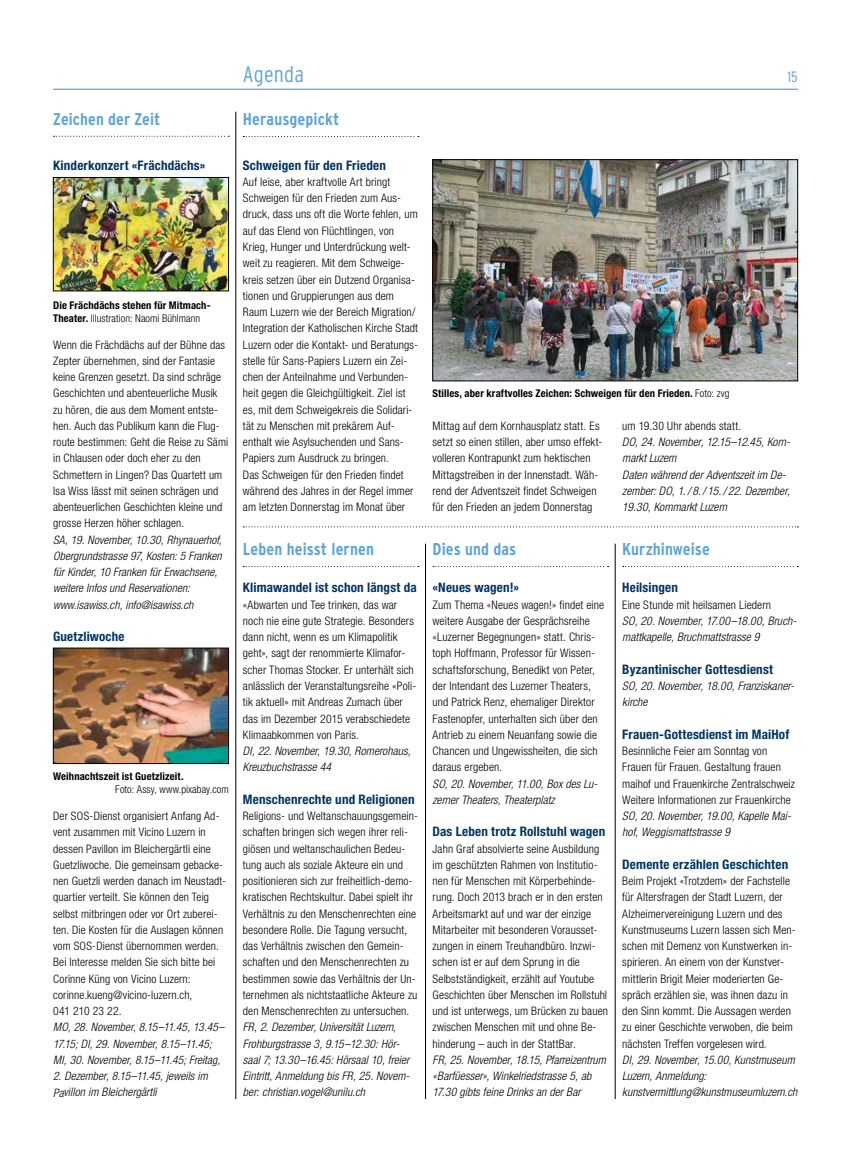
<style>
.page{position:relative;width:851px;height:1170px;background:#fff}
.page>*{position:absolute;margin:0;border:0;box-sizing:border-box;transform-origin:0 0}
.t1{font:300 condensed 22.5px "Interstate";letter-spacing:.01em;color:#60a4d7}
.t2{font:700 condensed 17.12px "Interstate";letter-spacing:.005em;color:#60a4d7}
.t3{font:700 condensed 17px "Interstate";color:#60a4d7}
.t4{font:300 condensed 15px "Interstate";color:#60a4d7}
.t5{font:700 condensed 13.12px "Helvetica Neue LT Std";letter-spacing:.015em;color:#003564}
.t6{font:700 condensed 13px "Helvetica Neue LT Std";letter-spacing:.015em;color:#003564}
.t7{font:300 condensed 11.75px/16.2px "Helvetica Neue LT Std";letter-spacing:.01em;color:#000}
.t8{font:italic 300 condensed 11.75px/16.2px "Helvetica Neue LT Std";letter-spacing:.01em;color:#000}
.t9{font:300 condensed 11.62px/16.2px "Helvetica Neue LT Std";letter-spacing:.01em;color:#000}
.t10{font:italic 300 condensed 11.62px/16.2px "Helvetica Neue LT Std";letter-spacing:.01em;color:#000}
.t11{font:700 condensed 10.62px/12.8px "Helvetica Neue LT Std";letter-spacing:.01em;color:#000}
.t12{font:300 condensed 10.62px "Helvetica Neue LT Std";letter-spacing:.01em;color:#000}
.s1{font-weight:300}
.s2{font-size:11.62px}
</style>
<div class="page">
<hr style="left:53px;top:89px;width:744px;height:1px;background:#60a4d7">
<svg style="left:243px;top:526px;width:555px;height:1px"></svg>
<svg style="left:433px;top:566px;width:175px;height:1px"></svg>
<svg style="left:54px;top:136px;width:175px;height:1px"></svg>
<svg style="left:622px;top:566px;width:176px;height:1px"></svg>
<svg style="left:243px;top:566px;width:176px;height:1px"></svg>
<hr style="left:615px;top:543px;width:1px;height:555px;background:#000">
<hr style="left:425px;top:543px;width:1px;height:555px;background:#000">
<hr style="left:235px;top:112px;width:1px;height:986px;background:#000">
<svg style="left:243px;top:136px;width:176px;height:1px"></svg>
<img style="left:434px;top:161px;width:361px;height:218px">
<div style="left:432px;top:159px;width:365px;height:222px;border:1px solid #000"></div>
<img style="left:55px;top:179px;width:172px;height:110px">
<div style="left:53px;top:177px;width:176px;height:114px;border:1px solid #000"></div>
<img style="left:55px;top:650px;width:172px;height:111px">
<div style="left:53px;top:648px;width:176px;height:115px;border:1px solid #000"></div>
<h3 class="t3" style="left:53px;top:110px;width:109px">Zeichen der Zeit</h3>
<p class="t5" style="left:53px;top:157px;width:154px">Kinderkonzert «Frächdächs»</p>
<p class="t11" style="left:53px;top:298px;width:159px">Die Frächdächs stehen für Mitmach-<br>Theater. <span class="s1">Illustration: Naomi Bühlmann</span></p>
<p class="t9" style="left:53px;top:336px;width:176px">Wenn die Frächdächs auf der Bühne das Zepter übernehmen, sind der Fantasie keine Grenzen gesetzt. Da sind schräge Geschichten und abenteuerliche Musik zu hören, die aus dem Moment entste&shy;hen. Auch das Publikum kann die Flug&shy;route bestimmen: Geht die Reise zu Sämi in Chlausen oder doch eher zu den Schmettern in Lingen? Das Quartett um Isa Wiss lässt mit seinen schrägen und abenteuerlichen Geschichten kleine und grosse Herzen höher schlagen.</p>
<p class="t10" style="left:53px;top:531px;width:170px">SA, 19. November, 10.30, Rhynauerhof, Obergrundstrasse 97, Kosten: 5 Franken für Kinder, 10 Franken für Erwachsene, weitere Infos und Reservationen: www.isawiss.ch, info@isawiss.ch</p>
<p class="t6" style="left:53px;top:628px;width:73px">Guetzliwoche</p>
<p class="t11" style="left:53px;top:770px;width:132px">Weihnachtszeit ist Guetzlizeit.</p>
<p class="t12" style="left:115px;top:783px;width:115px">Foto: Assy, www.pixabay.com</p>
<p class="t9" style="left:53px;top:807px;width:174px">Der SOS-Dienst organisiert Anfang Ad&shy;vent zusammen mit Vicino Luzern in dessen Pavillon im Bleichergärtli eine Guetzliwoche. Die gemeinsam gebacke&shy;nen Guetzli werden danach im Neustadt&shy;quartier verteilt. Sie können den Teig selbst mitbringen oder vor Ort zuberei&shy;ten. Die Kosten für die Auslagen können vom SOS-Dienst übernommen werden.<br>Bei Interesse melden Sie sich bitte bei Corinne Küng von Vicino Luzern: corinne.kueng@vicino-luzern.ch,<br>041 210 23 22.</p>
<p class="t10" style="left:53px;top:1019px;width:173px">MO, 28. November, 8.15–11.45, 13.45–<br>17.15; DI, 29. November, 8.15–11.45;<br>MI, 30. November, 8.15–11.45; Freitag,</p>
<p class="t10" style="left:53px;top:1068px;width:156px">2. Dezember, 8.15–11.45, jeweils im</p>
<p class="t8" style="left:53px;top:1084px;width:105px"><span class="s2">Pa</span>villon im Bleichergärtli</p>
<h1 class="t1" style="left:243px;top:62px;width:63px">Agenda</h1>
<p class="t4" style="left:787px;top:68px;width:12px">15</p>
<h2 class="t2" style="left:243px;top:110px;width:98px">Herausgepickt</h2>
<p class="t5" style="left:243px;top:157px;width:145px">Schweigen für den Frieden</p>
<p class="t7" style="left:243px;top:173px;width:177px">Auf leise, aber kraftvolle Art bringt Schweigen für den Frieden zum Aus&shy;druck, dass uns oft die Worte fehlen, um auf das Elend von Flüchtlingen, von Krieg, Hunger und Unterdrückung welt&shy;weit zu reagieren. Mit dem Schweige&shy;kreis setzen über ein Dutzend Organisa&shy;tionen und Gruppierungen aus dem Raum Luzern wie der Bereich Migration/ Integration der Katholischen Kirche Stadt Luzern oder die Kontakt- und Beratungs&shy;stelle für Sans-Papiers Luzern ein Zei&shy;chen der Anteilnahme und Verbunden&shy;heit gegen die Gleichgültigkeit. Ziel ist es, mit dem Schweigekreis die Solidari&shy;tät zu Menschen mit prekärem Auf&shy;enthalt wie Asylsuchenden und Sans-Papiers zum Ausdruck zu bringen.<br>Das Schweigen für den Frieden findet während des Jahres in der Regel immer am letzten Donnerstag im Monat über</p>
<h2 class="t2" style="left:243px;top:540px;width:133px">Leben heisst lernen</h2>
<p class="t5" style="left:243px;top:579px;width:175px">Klimawandel ist schon längst da</p>
<p class="t7" style="left:243px;top:596px;width:175px">«Abwarten und Tee trinken, das war noch nie eine gute Strategie. Besonders dann nicht, wenn es um Klimapolitik geht», sagt der renommierte Klimafor&shy;scher Thomas Stocker. Er unterhält sich anlässlich der Veranstaltungsreihe «Poli&shy;tik aktuell» mit Andreas Zumach über das im Dezember 2015 verabschiedete Klimaabkommen von Paris.</p>
<p class="t8" style="left:243px;top:743px;width:169px">DI, 22. November, 19.30, Romerohaus,<br>Kreuzbuchstrasse 44</p>
<p class="t5" style="left:243px;top:791px;width:173px">Menschenrechte und Religionen</p>
<p class="t7" style="left:243px;top:807px;width:177px">Religions- und Weltanschauungsgemein&shy;schaften bringen sich wegen ihrer reli&shy;giösen und weltanschaulichen Bedeu&shy;tung auch als soziale Akteure ein und positionieren sich zur freiheitlich-demo&shy;kratischen Rechtskultur. Dabei spielt ihr Verhältnis zu den Menschenrechten eine besondere Rolle. Die Tagung versucht, das Verhältnis zwischen den Gemein&shy;schaften und den Menschenrechten zu bestimmen sowie das Verhältnis der Un&shy;ternehmen als nichtstaatliche Akteure zu den Menschenrechten zu untersuchen.</p>
<p class="t8" style="left:243px;top:1019px;width:168px">FR, 2. Dezember, Universität Luzern, Frohburgstrasse 3, 9.15–12.30: Hör&shy;saal 7; 13.30–16.45: Hörsaal 10, freier Eintritt, Anmeldung bis FR, 25. Novem&shy;ber: christian.vogel@unilu.ch</p>
<p class="t11" style="left:432px;top:387px;width:298px">Stilles, aber kraftvolles Zeichen: Schweigen für den Frieden. <span class="s1">Foto: zvg</span></p>
<p class="t7" style="left:432px;top:417px;width:171px">Mittag auf dem Kornhausplatz statt. Es setzt so einen stillen, aber umso effekt&shy;volleren Kontrapunkt zum hektischen Mittagstreiben in der Innenstadt. Wäh&shy;rend der Adventszeit findet Schweigen für den Frieden an jedem Donnerstag</p>
<p class="t7" style="left:622px;top:417px;width:120px">um 19.30 Uhr abends statt.</p>
<p class="t8" style="left:622px;top:434px;width:169px">DO, 24. November, 12.15–12.45, Korn&shy;markt Luzern<br>Daten während der Adventszeit im De&shy;zember: DO, 1. / 8. / 15. / 22. Dezember,<br>19.30, Kornmarkt Luzern</p>
<h2 class="t2" style="left:432px;top:540px;width:85px">Dies und das</h2>
<p class="t5" style="left:432px;top:579px;width:88px">«Neues wagen!»</p>
<p class="t7" style="left:432px;top:596px;width:173px">Zum Thema «Neues wagen!» findet eine weitere Ausgabe der Gesprächsreihe «Luzerner Begegnungen» statt. Chris&shy;toph Hoffmann, Professor für Wissen&shy;schaftsforschung, Benedikt von Peter, der Intendant des Luzerner Theaters, und Patrick Renz, ehemaliger Direktor Fastenopfer, unterhalten sich über den Antrieb zu einem Neuanfang sowie die Chancen und Ungewissheiten, die sich daraus ergeben.</p>
<p class="t8" style="left:432px;top:775px;width:166px">SO, 20. November, 11.00, Box des Lu&shy;zerner Theaters, Theaterplatz</p>
<p class="t5" style="left:432px;top:823px;width:174px">Das Leben trotz Rollstuhl wagen</p>
<p class="t7" style="left:432px;top:840px;width:177px">Jahn Graf absolvierte seine Ausbildung im geschützten Rahmen von Institutio&shy;nen für Menschen mit Körperbehinde&shy;rung. Doch 2013 brach er in den ersten Arbeitsmarkt auf und war der einzige Mitarbeiter mit besonderen Vorausset&shy;zungen in einem Treuhandbüro. Inzwi&shy;schen ist er auf dem Sprung in die Selbstständigkeit, erzählt auf Youtube Geschichten über Menschen im Rollstuhl und ist unterwegs, um Brücken zu bauen zwischen Menschen mit und ohne Be&shy;hinderung – auch in der StattBar.</p>
<p class="t8" style="left:432px;top:1051px;width:175px">FR, 25. November, 18.15, Pfarreizentrum «Barfüesser», Winkelriedstrasse 5, ab<br>17.30 gibts feine Drinks an der Bar</p>
<h2 class="t2" style="left:622px;top:540px;width:89px">Kurzhinweise</h2>
<p class="t5" style="left:622px;top:579px;width:57px">Heilsingen</p>
<p class="t7" style="left:622px;top:596px;width:150px">Eine Stunde mit heilsamen Liedern</p>
<p class="t8" style="left:622px;top:613px;width:176px">SO, 20. November, 17.00–18.00, Bruch&shy;mattkapelle, Bruchmattstrasse 9</p>
<p class="t5" style="left:622px;top:661px;width:152px">Byzantinischer Gottesdienst</p>
<p class="t8" style="left:622px;top:678px;width:173px">SO, 20. November, 18.00, Franziskaner&shy;kirche</p>
<p class="t5" style="left:622px;top:726px;width:168px">Frauen-Gottesdienst im MaiHof</p>
<p class="t7" style="left:622px;top:742px;width:174px">Besinnliche Feier am Sonntag von Frauen für Frauen. Gestaltung frauen maihof und Frauenkirche Zentralschweiz Weitere Informationen zur Frauenkirche</p>
<p class="t8" style="left:622px;top:808px;width:170px">SO, 20. November, 19.00, Kapelle Mai&shy;hof, Weggismattstrasse 9</p>
<p class="t5" style="left:622px;top:856px;width:167px">Demente erzählen Geschichten</p>
<p class="t7" style="left:622px;top:872px;width:175px">Beim Projekt «Trotzdem» der Fachstelle für Altersfragen der Stadt Luzern, der Alzheimervereinigung Luzern und des Kunstmuseums Luzern lassen sich Men&shy;schen mit Demenz von Kunstwerken in&shy;spirieren. An einem von der Kunstver&shy;mittlerin Brigit Meier moderierten Ge&shy;spräch erzählen sie, was ihnen dazu in den Sinn kommt. Die Aussagen werden zu einer Geschichte verwoben, die beim nächsten Treffen vorgelesen wird.</p>
<p class="t8" style="left:622px;top:1051px;width:176px">DI, 29. November, 15.00, Kunstmuseum<br>Luzern, Anmeldung: kunstvermittlung@kunstmuseumluzern.ch</p>
</div>
